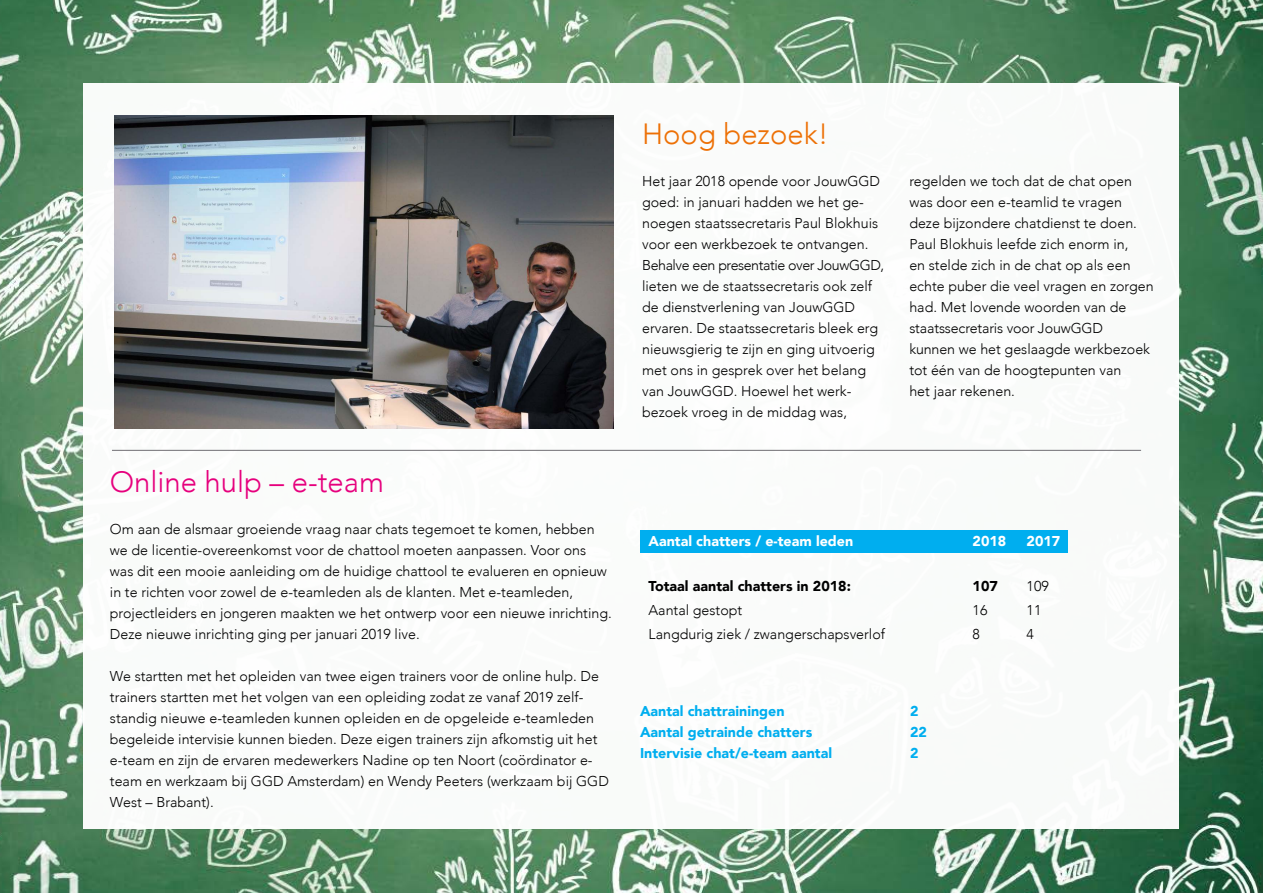
<style>
.page{position:relative;width:1263px;height:893px;background:#fff}
.page>*{position:absolute;margin:0;border:0;box-sizing:border-box;transform-origin:0 0}
.t1{font:300 29.25px "Avenir";color:#e6007d}
.t2{font:300 29.25px "Avenir";color:#ed7005}
.t3{font:300 14.25px/21px "Avenir";color:#000}
.t4{font:900 14.25px "Avenir";color:#00aeef}
.t5{font:900 14.25px "Avenir";color:#fff}
.t6{font:900 14.25px "Avenir";color:#000}
</style>
<div class="page">
<img style="left:0;top:0;width:1263px;height:893px">
<div style="left:83px;top:84px;width:1096px;height:745px;background:#fff"></div>
<div style="left:640px;top:530px;width:427px;height:23px;background:#00aeef"></div>
<img style="left:115px;top:116px;width:498px;height:312px">
<hr style="left:112px;top:450px;width:1029px;height:1px;background:#706e73">
<h1 class="t1" style="left:110px;top:465px;width:276px">Online hulp – e-team</h1>
<p class="t3" style="left:110px;top:518px;width:503px">Om aan de alsmaar groeiende vraag naar chats tegemoet te komen, hebben we de licentie-overeenkomst voor de chattool moeten aanpassen. Voor ons was dit een mooie aanleiding om de huidige chattool te evalueren en opnieuw in te richten voor zowel de e-teamleden als de klanten. Met e-teamleden, projectleiders en jongeren maakten we het ontwerp voor een nieuwe inrichting.<br>Deze nieuwe inrichting ging per januari 2019 live.</p>
<p class="t3" style="left:110px;top:665px;width:500px">We startten met het opleiden van twee eigen trainers voor de online hulp. De trainers startten met het volgen van een opleiding zodat ze vanaf 2019 zelf&shy;standig nieuwe e-teamleden kunnen opleiden en de opgeleide e-teamleden begeleide intervisie kunnen bieden. Deze eigen trainers zijn afkomstig uit het e-team en zijn de ervaren medewerkers Nadine op ten Noort (coördinator e&shy;team en werkzaam bij GGD Amsterdam) en Wendy Peeters (werkzaam bij GGD West – Brabant).</p>
<h1 class="t2" style="left:642px;top:116px;width:188px">Hoog bezoek!</h1>
<p class="t3" style="left:642px;top:170px;width:244px">Het jaar 2018 opende voor JouwGGD goed: in januari hadden we het ge&shy;noegen staatssecretaris Paul Blokhuis voor een werkbezoek te ontvangen.<br>Behalve een presentatie over JouwGGD, lieten we de staatssecretaris ook zelf de dienstverlening van JouwGGD ervaren. De staatssecretaris bleek erg nieuwsgierig te zijn en ging uitvoerig met ons in gesprek over het belang van JouwGGD. Hoewel het werk&shy;bezoek vroeg in de middag was,</p>
<p class="t3" style="left:909px;top:170px;width:246px">regelden we toch dat de chat open was door een e-teamlid te vragen deze bijzondere chatdienst te doen.<br>Paul Blokhuis leefde zich enorm in,<br>en stelde zich in de chat op als een echte puber die veel vragen en zorgen had. Met lovende woorden van de staatssecretaris voor JouwGGD<br>kunnen we het geslaagde werkbezoek tot één van de hoogtepunten van<br>het jaar rekenen.</p>
<p class="t5" style="left:648px;top:529px;width:206px">Aantal chatters / e-team leden</p>
<p class="t5" style="left:972px;top:529px;width:35px">2018</p>
<p class="t5" style="left:1026px;top:529px;width:35px">2017</p>
<p class="t6" style="left:648px;top:574px;width:204px">Totaal aantal chatters in 2018:</p>
<p class="t6" style="left:972px;top:574px;width:27px">107</p>
<p class="t3" style="left:1026px;top:576px;width:24px">109</p>
<p class="t3" style="left:648px;top:600px;width:95px">Aantal gestopt</p>
<p class="t3" style="left:972px;top:600px;width:16px">16</p>
<p class="t3" style="left:1026px;top:600px;width:16px">11</p>
<p class="t3" style="left:648px;top:624px;width:238px">Langdurig ziek / zwangerschapsverlof</p>
<p class="t3" style="left:972px;top:624px;width:9px">8</p>
<p class="t3" style="left:1026px;top:624px;width:9px">4</p>
<p class="t4" style="left:640px;top:699px;width:146px">Aantal chattrainingen</p>
<p class="t4" style="left:910px;top:699px;width:10px">2</p>
<p class="t4" style="left:640px;top:720px;width:174px">Aantal getrainde chatters</p>
<p class="t4" style="left:910px;top:720px;width:18px">22</p>
<p class="t4" style="left:640px;top:741px;width:194px">Intervisie chat/e-team aantal</p>
<p class="t4" style="left:910px;top:741px;width:10px">2</p>
</div>
